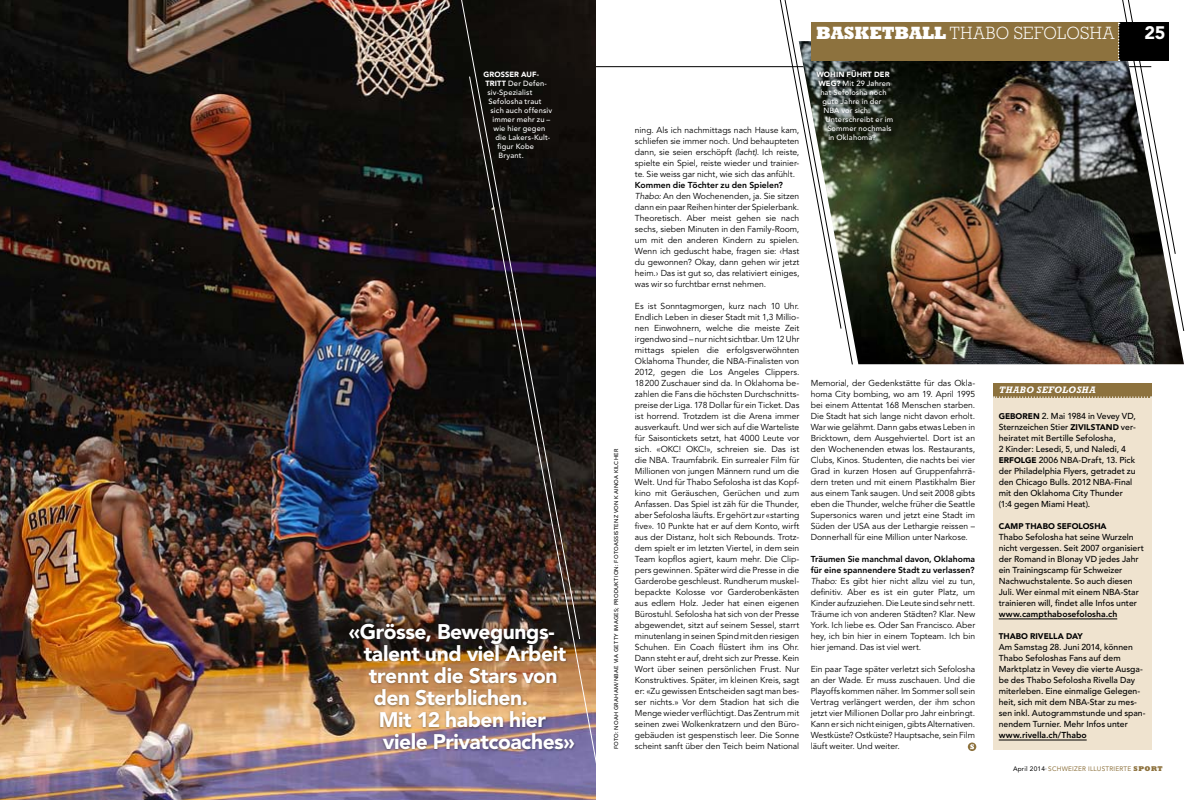
<style>
.page{position:relative;width:1191px;height:800px;background:#fff}
.page>*{position:absolute;margin:0;border:0;box-sizing:border-box;transform-origin:0 0}
._700_Quote_21pt_x10{font:900 21px "Avenir LT Std";letter-spacing:-.02em;color:#fff}
._000___RubTitel_x01{font:300 18px "Rockwell Std";letter-spacing:.02em;color:#fff;scale:.96 1}
.t1{font:900 18px "Avenir LT Std";color:#fff}
._900_Box_Titel_x21_g{font:italic 700 9.5px "Rockwell Std";letter-spacing:.04em;color:#fff}
._500_LTxt_x08_goal{font:8.6px/11px "Avenir LT Std";letter-spacing:-.005em;color:#000;text-align:justify}
._910_Box_Txt_x22_goa{font:500 8.6px/11px "Avenir LT Std";color:#000}
._510_LTxt_hfett_x08{font:800 8.6px/11px "Avenir LT Std";letter-spacing:.005em;color:#000}
._910_Box_Txt_x22_goa-2{font:800 8.6px "Avenir LT Std";letter-spacing:.005em;color:#000}
._910_Box_Txt_x22_goa-3{font:900 8.2px "Avenir LT Std";color:#000}
._800_Legi_x11_goal{font:500 7.5px "Avenir LT Std";letter-spacing:.025em;color:#fff}
._800_Legi_x11_goal-2{font:900 7.5px "Avenir LT Std";letter-spacing:.015em;color:#fff}
.t2{font:6.5px "Avenir LT Std";letter-spacing:.03em;color:#8d723e}
._410_Fotobyline_x12{font:500 5.5px "Avenir LT Std";letter-spacing:.05em;color:#000}
.s1{font-weight:900}
.s2{font-weight:800}
.s3{font-style:italic}
.s4{font-weight:900;font-size:8.2px}
.s5{color:#000}
.s6{font-family:"Rockwell Std";font-weight:800;font-size:7px}
</style>
<div class="page">
<hr style="left:595px;top:66px;width:556px;height:1px;background:#000">
<img style="left:853px;top:61px;width:331px;height:303px">
<div style="left:993px;top:397px;width:158px;height:352px;background:#efe3cf"></div>
<svg style="left:841px;top:22px;width:12px;height:343px"></svg>
<svg style="left:1054px;top:61px;width:130px;height:270px"></svg>
<svg style="left:711px;top:0;width:130px;height:329px"></svg>
<img style="left:0;top:0;width:595px;height:799px">
<div style="left:811px;top:23px;width:307px;height:38px;background:#8d723e"></div>
<svg style="left:1045px;top:0;width:130px;height:254px"></svg>
<div style="left:993px;top:383px;width:158px;height:14px;background:#8d723e"></div>
<svg style="left:993px;top:396px;width:158px;height:2px"></svg>
<hr style="left:998px;top:618px;width:119px;height:1px;background:#000">
<hr style="left:998px;top:739px;width:88px;height:1px;background:#000">
<div style="left:810px;top:64px;width:89px;height:82px;background:#000;opacity:.75"></div>
<svg style="left:469px;top:76px;width:127px;height:699px;background:#443940"></svg>
<svg style="left:450px;top:0;width:130px;height:639px;background:#201916"></svg>
<div style="left:347px;top:621px;width:229px;height:130px;background:#000;opacity:.41"></div>
<svg style="left:967px;top:742px;width:9px;height:8px"></svg>
<svg style="left:970px;top:744px;width:4px;height:5px"></svg>
<p class="_800_Legi_x11_goal-2" style="left:483px;top:70px;width:57px">GROSSER AUF-</p>
<p class="_800_Legi_x11_goal" style="left:485px;top:79px;width:63px"><span class="s1">TRITT</span> Der Defen-</p>
<p class="_800_Legi_x11_goal" style="left:487px;top:88px;width:47px">siv-Spezialist</p>
<p class="_800_Legi_x11_goal" style="left:488px;top:97px;width:55px">Sefolosha traut</p>
<p class="_800_Legi_x11_goal" style="left:490px;top:106px;width:63px">sich auch offensiv</p>
<p class="_800_Legi_x11_goal" style="left:492px;top:115px;width:59px">immer mehr zu –</p>
<p class="_800_Legi_x11_goal" style="left:493px;top:124px;width:53px">wie hier gegen</p>
<p class="_800_Legi_x11_goal" style="left:495px;top:133px;width:56px">die Lakers-Kult-</p>
<p class="_800_Legi_x11_goal" style="left:497px;top:142px;width:38px">figur Kobe</p>
<p class="_800_Legi_x11_goal" style="left:498px;top:151px;width:27px">Bryant.</p>
<p class="_700_Quote_21pt_x10" style="left:349px;top:618px;width:207px">«Grösse, Bewegungs-</p>
<p class="_700_Quote_21pt_x10" style="left:364px;top:640px;width:204px">talent und viel Arbeit</p>
<p class="_700_Quote_21pt_x10" style="left:369px;top:662px;width:190px">trennt die Stars von</p>
<p class="_700_Quote_21pt_x10" style="left:374px;top:684px;width:156px">den Sterblichen.</p>
<p class="_700_Quote_21pt_x10" style="left:379px;top:706px;width:169px">Mit 12 haben hier</p>
<p class="_700_Quote_21pt_x10" style="left:383px;top:728px;width:193px">viele Privatcoaches»</p>
<p class="_410_Fotobyline_x12" style="left:613px;top:749px;width:301px;rotate:-90deg">FOTO: NOAH GRAHAM/NBAE VIA GETTY IMAGES; PRODUKTION: FOTOASSISTENZ VON KAINOA KILCHER</p>
<p class="_000___RubTitel_x01" style="left:816px;top:23px;width:312px"><span class="s2">BASKETBALL</span> THABO SEFOLOSHA</p>
<p class="t1" style="left:1144px;top:22px;width:22px">25</p>
<p class="_500_LTxt_x08_goal" style="left:635px;top:124px;width:166px">ning. Als ich nachmittags nach Hause kam, schliefen sie immer noch. Und behaupteten dann, sie seien erschöpft <span class="s3">(lacht).</span> Ich reiste, spielte ein Spiel, reiste wieder und trainier&shy;te. Sie weiss gar nicht, wie sich das anfühlt.</p>
<p class="_510_LTxt_hfett_x08" style="left:635px;top:179px;width:150px">Kommen die Töchter zu den Spielen?</p>
<p class="_500_LTxt_x08_goal" style="left:635px;top:190px;width:166px"><span class="s3">Thabo:</span> An den Wochenenden, ja. Sie sitzen dann ein paar Reihen hinter der Spielerbank.<br>Theoretisch. Aber meist gehen sie nach sechs, sieben Minuten in den Family-Room, um mit den anderen Kindern zu spielen.<br>Wenn ich geduscht habe, fragen sie: ‹Hast du gewonnen? Okay, dann gehen wir jetzt heim.› Das ist gut so, das relativiert einiges, was wir so furchtbar ernst nehmen.</p>
<p class="_500_LTxt_x08_goal" style="left:635px;top:300px;width:166px">Es ist Sonntagmorgen, kurz nach 10 Uhr.<br>Endlich Leben in dieser Stadt mit 1,3 Millio&shy;nen Einwohnern, welche die meiste Zeit irgendwo sind – nur nicht sichtbar. Um 12 Uhr mittags spielen die erfolgsverwöhnten Oklahoma Thunder, die NBA-Finalisten von 2012, gegen die Los Angeles Clippers.<br>18200 Zuschauer sind da. In Oklahoma be&shy;zahlen die Fans die höchsten Durchschnitts&shy;preise der Liga. 178 Dollar für ein Ticket. Das ist horrend. Trotzdem ist die Arena immer ausverkauft. Und wer sich auf die Warteliste für Saisontickets setzt, hat 4000 Leute vor sich. «OKC! OKC!», schreien sie. Das ist die NBA. Traumfabrik. Ein surrealer Film für Millionen von jungen Männern rund um die Welt. Und für Thabo Sefolosha ist das Kopf&shy;kino mit Geräuschen, Gerüchen und zum Anfassen. Das Spiel ist zäh für die Thunder, aber Sefolosha läufts. Er gehört zur «starting five». 10 Punkte hat er auf dem Konto, wirft aus der Distanz, holt sich Rebounds. Trotz&shy;dem spielt er im letzten Viertel, in dem sein Team kopflos agiert, kaum mehr. Die Clip&shy;pers gewinnen. Später wird die Presse in die Garderobe geschleust. Rundherum muskel&shy;bepackte Kolosse vor Garderobenkästen aus edlem Holz. Jeder hat einen eigenen Bürostuhl. Sefolosha hat sich von der Presse abgewendet, sitzt auf seinem Sessel, starrt minutenlang in seinen Spind mit den riesigen Schuhen. Ein Coach flüstert ihm ins Ohr.<br>Dann steht er auf, dreht sich zur Presse. Kein Wort über seinen persönlichen Frust. Nur Konstruktives. Später, im kleinen Kreis, sagt er: «Zu gewissen Entscheiden sagt man bes&shy;ser nichts.» Vor dem Stadion hat sich die Menge wieder verflüchtigt. Das Zentrum mit seinen zwei Wolkenkratzern und den Büro&shy;gebäuden ist gespenstisch leer. Die Sonne scheint sanft über den Teich beim National</p>
<p class="_800_Legi_x11_goal-2" style="left:816px;top:70px;width:75px">WOHIN FÜHRT DER</p>
<p class="_800_Legi_x11_goal" style="left:818px;top:79px;width:74px"><span class="s1">WEG?</span> Mit 29 Jahren</p>
<p class="_800_Legi_x11_goal" style="left:820px;top:88px;width:68px">hat Sefolosha noch</p>
<p class="_800_Legi_x11_goal" style="left:822px;top:97px;width:61px">gute Jahre in der</p>
<p class="_800_Legi_x11_goal" style="left:823px;top:106px;width:48px">NBA vor sich.</p>
<p class="_800_Legi_x11_goal" style="left:825px;top:115px;width:69px">Unterschreibt er im</p>
<p class="_800_Legi_x11_goal" style="left:827px;top:124px;width:66px">Sommer nochmals</p>
<p class="_800_Legi_x11_goal" style="left:828px;top:133px;width:49px">in Oklahoma?</p>
<p class="_500_LTxt_x08_goal" style="left:810px;top:378px;width:166px">Memorial, der Gedenkstätte für das Okla&shy;homa City bombing, wo am 19. April 1995 bei einem Attentat 168 Menschen starben.<br>Die Stadt hat sich lange nicht davon erholt.<br>War wie gelähmt. Dann gabs etwas Leben in Bricktown, dem Ausgehviertel. Dort ist an den Wochenenden etwas los. Restaurants, Clubs, Kinos. Studenten, die nachts bei vier Grad in kurzen Hosen auf Gruppenfahrrä&shy;dern treten und mit einem Plastikhalm Bier aus einem Tank saugen. Und seit 2008 gibts eben die Thunder, welche früher die Seattle Supersonics waren und jetzt eine Stadt im Süden der USA aus der Lethargie reissen – Donnerhall für eine Million unter Narkose.</p>
<p class="_510_LTxt_hfett_x08" style="left:810px;top:553px;width:166px">Träumen Sie manchmal davon, Oklahoma für eine spannendere Stadt zu verlassen?</p>
<p class="_500_LTxt_x08_goal" style="left:810px;top:576px;width:166px"><span class="s3">Thabo:</span> Es gibt hier nicht allzu viel zu tun, definitiv. Aber es ist ein guter Platz, um Kinder aufzuziehen. Die Leute sind sehr nett.<br>Träume ich von anderen Städten? Klar. New York. Ich liebe es. Oder San Francisco. Aber hey, ich bin hier in einem Topteam. Ich bin hier jemand. Das ist viel wert.</p>
<p class="_500_LTxt_x08_goal" style="left:810px;top:664px;width:166px">Ein paar Tage später verletzt sich Sefolosha an der Wade. Er muss zuschauen. Und die Playoffs kommen näher. Im Sommer soll sein Vertrag verlängert werden, der ihm schon jetzt vier Millionen Dollar pro Jahr einbringt.<br>Kann er sich nicht einigen, gibts Alternativen.<br>Westküste? Ostküste? Hauptsache, sein Film läuft weiter. Und weiter.</p>
<p class="_900_Box_Titel_x21_g" style="left:998px;top:384px;width:98px">THABO SEFOLOSHA</p>
<p class="_910_Box_Txt_x22_goa" style="left:998px;top:410px;width:138px"><span class="s4">GEBOREN</span> 2. Mai 1984 in Vevey VD,<br>Sternzeichen Stier <span class="s4">ZIVILSTAND</span> ver&shy;heiratet mit Bertille Sefolosha,<br>2 Kinder: Lesedi, 5, und Naledi, 4<br><span class="s4">ERFOLGE</span> 2006 NBA-Draft, 13. Pick der Philadelphia Flyers, getradet zu den Chicago Bulls. 2012 NBA-Final mit den Oklahoma City Thunder (1:4 gegen Miami Heat).</p>
<p class="_910_Box_Txt_x22_goa-3" style="left:998px;top:521px;width:109px">CAMP THABO SEFOLOSHA</p>
<p class="_910_Box_Txt_x22_goa" style="left:998px;top:531px;width:147px">Thabo Sefolosha hat seine Wurzeln nicht vergessen. Seit 2007 organisiert der Romand in Blonay VD jedes Jahr ein Trainingscamp für Schweizer Nachwuchstalente. So auch diesen Juli. Wer einmal mit einem NBA-Star trainieren will, findet alle Infos unter</p>
<p class="_910_Box_Txt_x22_goa-2" style="left:998px;top:608px;width:120px">www.campthabosefolosha.ch</p>
<p class="_910_Box_Txt_x22_goa-3" style="left:998px;top:631px;width:86px">THABO RIVELLA DAY</p>
<p class="_910_Box_Txt_x22_goa" style="left:998px;top:641px;width:148px">Am Samstag 28. Juni 2014, können Thabo Sefoloshas Fans auf dem Marktplatz in Vevey die vierte Ausga&shy;be des Thabo Sefolosha Rivella Day miterleben. Eine einmalige Gelegen&shy;heit, sich mit dem NBA-Star zu mes&shy;sen inkl. Autogrammstunde und span&shy;nendem Turnier. Mehr Infos unter</p>
<p class="_910_Box_Txt_x22_goa-2" style="left:998px;top:729px;width:89px">www.rivella.ch/Thabo</p>
<p class="t2" style="left:1013px;top:765px;width:151px"><span class="s5">April 2014·</span> SCHWEIZER ILLUSTRIERTE <span class="s6">SPORT</span></p>
</div>
